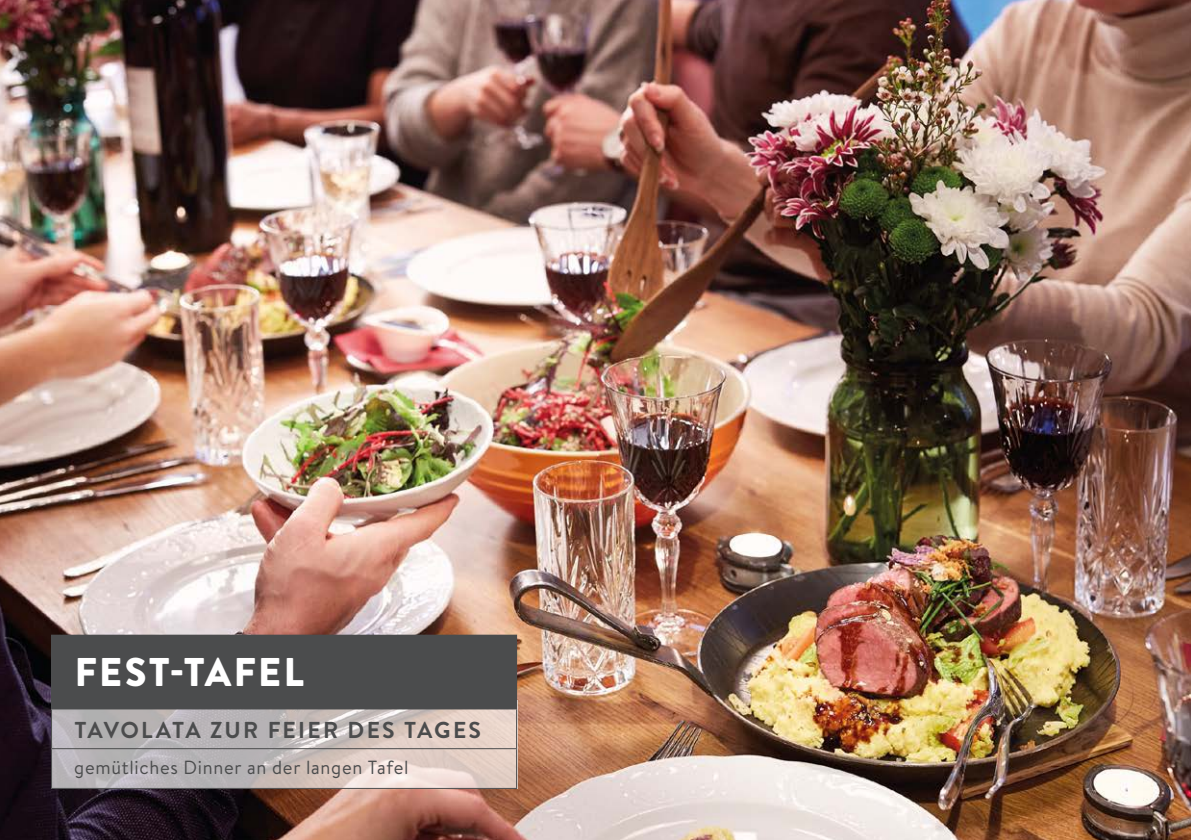
<style>
.page{position:relative;width:1191px;height:840px;background:#fff}
.page>*{position:absolute;margin:0;border:0;box-sizing:border-box;transform-origin:0 0}
.t1{font:900 40px "Brandon Grotesque";letter-spacing:.05em;color:#fff}
.t2{font:700 23px "Brandon Text";letter-spacing:.095em;color:#4b4c4d}
.t3{font:19px "Brandon Text";letter-spacing:.04em;color:#4b4c4d}
</style>
<div class="page">
<img style="left:0;top:0;width:1191px;height:839px">
<svg style="left:52px;top:709px;width:464px;height:78px;background:#c8bebc"></svg>
<div style="left:52px;top:634px;width:464px;height:74px;background:#4b4c4d"></div>
<hr style="left:51px;top:634px;width:466px;height:1px;background:#4b4c4d">
<hr style="left:51px;top:635px;width:1px;height:73px;background:#4b4c4d">
<hr style="left:516px;top:635px;width:1px;height:73px;background:#4b4c4d">
<hr style="left:51px;top:708px;width:466px;height:1px;background:#4b4c4d">
<hr style="left:51px;top:709px;width:1px;height:38px;background:#4b4c4d">
<hr style="left:516px;top:709px;width:1px;height:38px;background:#4b4c4d">
<hr style="left:51px;top:747px;width:466px;height:1px;background:#4b4c4d">
<hr style="left:51px;top:748px;width:1px;height:39px;background:#4b4c4d">
<hr style="left:516px;top:748px;width:1px;height:39px;background:#4b4c4d">
<hr style="left:51px;top:787px;width:466px;height:1px;background:#4b4c4d">
<h1 class="t1" style="left:74px;top:643px;width:231px">FEST-TAFEL</h1>
<p class="t2" style="left:74px;top:713px;width:408px">TAVOLATA ZUR FEIER DES TAGES</p>
<p class="t3" style="left:74px;top:754px;width:336px">gemütliches Dinner an der langen Tafel</p>
</div>
